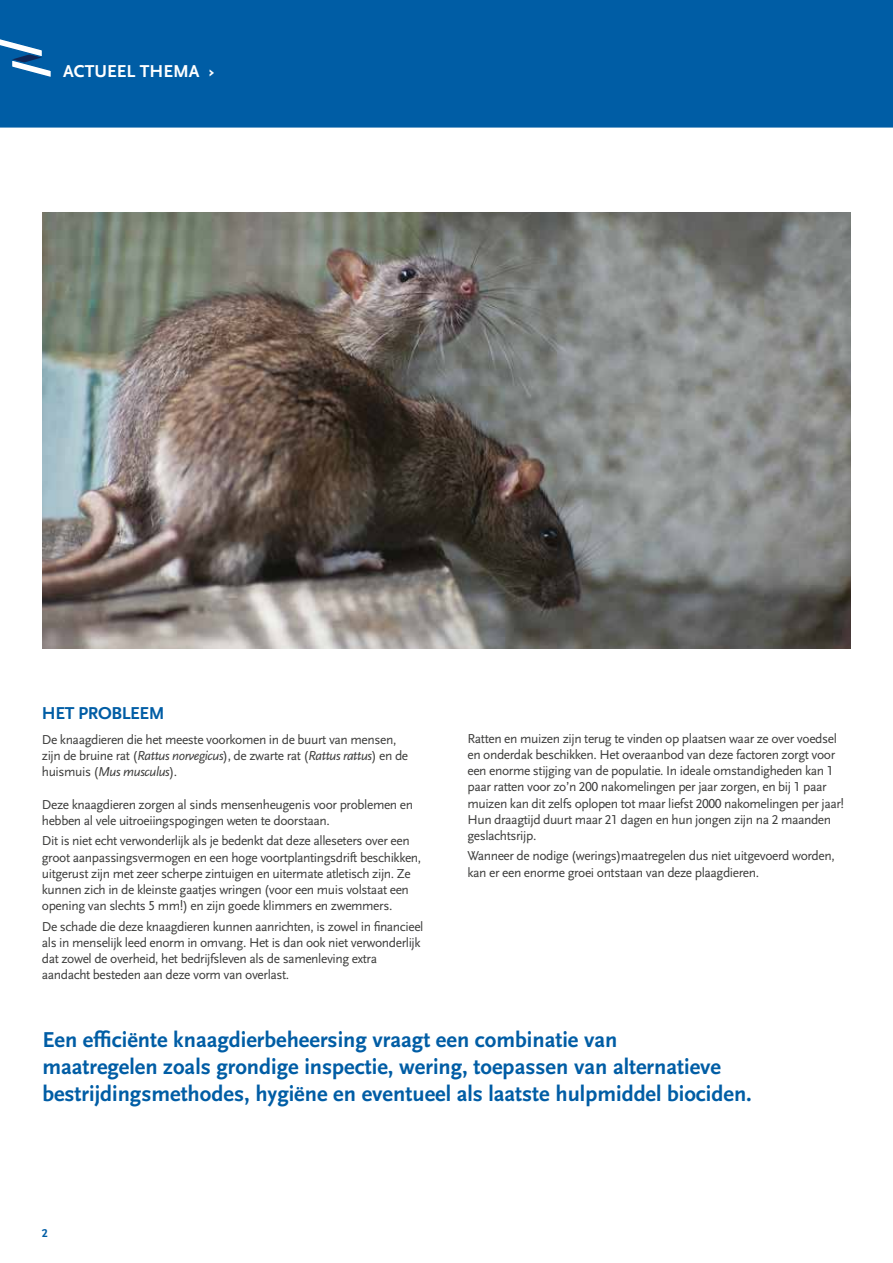
<style>
.page{position:relative;width:893px;height:1263px;background:#fff}
.page>*{position:absolute;margin:0;border:0;box-sizing:border-box;transform-origin:0 0}
.t1{font:700 22.5px/27px "Scala Sans LF";color:#005da5}
.t2{font:700 18px "Scala Sans LF";color:#fff}
.t3{font:700 18px "Scala Sans LF";letter-spacing:-.02em;color:#005da5}
.t4{font:13.5px/16.2px "Scala Sans LF";letter-spacing:-.03em;color:#3c3c3b}
.t5{font:700 12px "Scala Sans LF";color:#005da5}
.s1{font-style:italic}
</style>
<div class="page">
<div style="left:0;top:0;width:893px;height:128px;background:#005da5"></div>
<svg style="left:0;top:33px;width:53px;height:46px"></svg>
<img style="left:42px;top:213px;width:808px;height:435px">
<h2 class="t2" style="left:63px;top:61px;width:153px">ACTUEEL THEMA ›</h2>
<h2 class="t3" style="left:42px;top:704px;width:124px">HET PROBLEEM</h2>
<p class="t4" style="left:42px;top:732px;width:368px">De knaagdieren die het meeste voorkomen in de buurt van mensen, zijn de bruine rat (<span class="s1">Rattus norvegicus</span>), de zwarte rat (<span class="s1">Rattus rattus</span>) en de huismuis (<span class="s1">Mus musculus</span>).</p>
<p class="t4" style="left:42px;top:796px;width:373px">Deze knaagdieren zorgen al sinds mensenheugenis voor problemen en hebben al vele uitroeiingspogingen weten te doorstaan.</p>
<p class="t4" style="left:42px;top:833px;width:381px">Dit is niet echt verwonderlijk als je bedenkt dat deze alleseters over een groot aanpassingsvermogen en een hoge voortplantingsdrift beschikken, uitgerust zijn met zeer scherpe zintuigen en uitermate atletisch zijn. Ze kunnen zich in de kleinste gaatjes wringen (voor een muis volstaat een opening van slechts 5 mm!) en zijn goede klimmers en zwemmers.</p>
<p class="t4" style="left:42px;top:918px;width:383px">De schade die deze knaagdieren kunnen aanrichten, is zowel in financieel als in menselijk leed enorm in omvang. Het is dan ook niet verwonderlijk dat zowel de overheid, het bedrijfsleven als de samenleving extra aandacht besteden aan deze vorm van overlast.</p>
<p class="t4" style="left:467px;top:730px;width:378px">Ratten en muizen zijn terug te vinden op plaatsen waar ze over voedsel en onderdak beschikken. Het overaanbod van deze factoren zorgt voor een enorme stijging van de populatie. In ideale omstandigheden kan 1 paar ratten voor zo’n 200 nakomelingen per jaar zorgen, en bij 1 paar muizen kan dit zelfs oplopen tot maar liefst 2000 nakomelingen per jaar!<br>Hun draagtijd duurt maar 21 dagen en hun jongen zijn na 2 maanden geslachtsrijp.</p>
<p class="t4" style="left:467px;top:848px;width:369px">Wanneer de nodige (werings)maatregelen dus niet uitgevoerd worden, kan er een enorme groei ontstaan van deze plaagdieren.</p>
<h1 class="t1" style="left:42px;top:1027px;width:711px">Een efficiënte knaagdierbeheersing vraagt een combinatie van<br>maatregelen zoals grondige inspectie, wering, toepassen van alternatieve bestrijdingsmethodes, hygiëne en eventueel als laatste hulpmiddel biociden.</h1>
<p class="t5" style="left:42px;top:1227px;width:7px">2</p>
</div>
